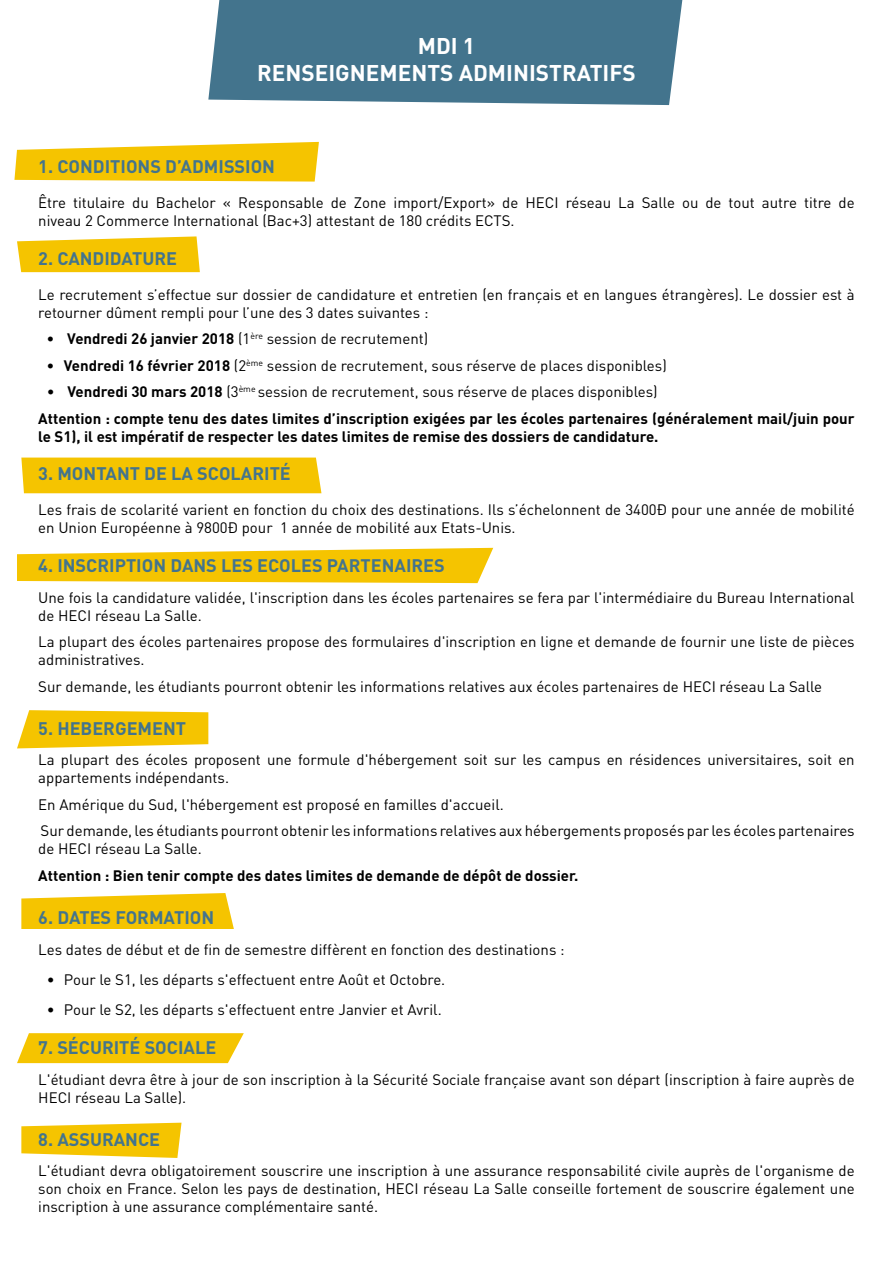
<style>
.page{position:relative;width:893px;height:1263px;background:#fff}
.page>*{position:absolute;margin:0;border:0;box-sizing:border-box;transform-origin:0 0}
.t1{font:700 22.5px/27px "DIN";color:#fff;text-align:center}
.t2{font:700 18px "DIN";color:#43748d}
.t3{font:15px/18px "DIN";color:#000}
.t4{font:700 15px/26.5px "DIN";color:#000}
.s1{font-weight:700}
.s2{font-weight:400}
</style>
<div class="page">
<svg style="left:14px;top:142px;width:305px;height:40px;background:#f6cc23"></svg>
<svg style="left:17px;top:236px;width:183px;height:36px;background:#f5c919"></svg>
<div style="left:21px;top:458px;width:300px;height:35px;background:#f5c400"></div>
<svg style="left:21px;top:1123px;width:161px;height:35px;background:#f6cb20"></svg>
<svg style="left:17px;top:548px;width:476px;height:35px;background:#f6cb20"></svg>
<svg style="left:21px;top:893px;width:213px;height:36px;background:#f5c918"></svg>
<svg style="left:17px;top:710px;width:191px;height:38px;background:#f6ca1b"></svg>
<svg style="left:17px;top:1033px;width:227px;height:30px;background:#f5c711"></svg>
<div style="left:208px;top:0;width:474px;height:105px;background:#43748d"></div>
<h1 class="t1" style="left:257px;top:31px;width:380px">MDI 1<br>RENSEIGNEMENTS ADMINISTRATIFS</h1>
<p class="t2" style="left:38px;top:155px;width:238px">1. CONDITIONS D’ADMISSION</p>
<p class="t3" style="left:38px;top:193px;width:818px">Être titulaire du Bachelor « Responsable de Zone import/Export» de HECI réseau La Salle ou de tout autre titre de niveau 2 Commerce International (Bac+3) attestant de 180 crédits ECTS.</p>
<p class="t2" style="left:38px;top:246px;width:140px">2. CANDIDATURE</p>
<p class="t3" style="left:38px;top:285px;width:818px">Le recrutement s’effectue sur dossier de candidature et entretien (en français et en langues étrangères). Le dossier est à retourner dûment rempli pour l’une des 3 dates suivantes :</p>
<p class="t3" style="left:47px;top:329px;width:383px"><span class="s1">• Vendredi 26 janvier 2018</span> (1<sup>ère</sup> session de recrutement)</p>
<p class="t3" style="left:47px;top:356px;width:621px"><span class="s1">• Vendredi 16 février 2018</span> (2<sup>ème</sup> session de recrutement, sous réserve de places disponibles)</p>
<p class="t4" style="left:38px;top:378px;width:818px;text-indent:9px"><span class="s2">•</span> Vendredi 30 mars 2018 <span class="s2">(3</span><sup>ème</sup> <span class="s2">session de recrutement, sous réserve de places disponibles)<br></span>Attention : compte tenu des dates limites d’inscription exigées par les écoles partenaires (généralement mail/juin pour</p>
<p class="t4" style="left:38px;top:422px;width:622px">le S1), il est impératif de respecter les dates limites de remise des dossiers de candidature.</p>
<p class="t2" style="left:38px;top:462px;width:254px">3. MONTANT DE LA SCOLARITÉ</p>
<p class="t3" style="left:38px;top:501px;width:818px">Les frais de scolarité varient en fonction du choix des destinations. Ils s’échelonnent de 3400€ pour une année de mobilité en Union Européenne à 9800€ pour 1 année de mobilité aux Etats-Unis.</p>
<p class="t2" style="left:38px;top:554px;width:408px">4. INSCRIPTION DANS LES ECOLES PARTENAIRES</p>
<p class="t3" style="left:38px;top:588px;width:818px">Une fois la candidature validée, l'inscription dans les écoles partenaires se fera par l'intermédiaire du Bureau International de HECI réseau La Salle.</p>
<p class="t3" style="left:38px;top:632px;width:818px">La plupart des écoles partenaires propose des formulaires d'inscription en ligne et demande de fournir une liste de pièces administratives.</p>
<p class="t3" style="left:38px;top:677px;width:785px">Sur demande, les étudiants pourront obtenir les informations relatives aux écoles partenaires de HECI réseau La Salle</p>
<p class="t2" style="left:38px;top:716px;width:149px">5. HEBERGEMENT</p>
<p class="t3" style="left:38px;top:751px;width:818px">La plupart des écoles proposent une formule d'hébergement soit sur les campus en résidences universitaires, soit en appartements indépendants.</p>
<p class="t3" style="left:38px;top:791px;width:818px;line-height:26.5px">En Amérique du Sud, l'hébergement est proposé en familles d'accueil.<br>Sur demande, les étudiants pourront obtenir les informations relatives aux hébergements proposés par les écoles partenaires</p>
<p class="t3" style="left:38px;top:840px;width:165px">de HECI réseau La Salle.</p>
<p class="t4" style="left:38px;top:861px;width:542px">Attention : Bien tenir compte des dates limites de demande de dépôt de dossier.</p>
<p class="t2" style="left:38px;top:905px;width:177px">6. DATES FORMATION</p>
<p class="t3" style="left:38px;top:940px;width:528px">Les dates de début et de fin de semestre diffèrent en fonction des destinations :</p>
<p class="t3" style="left:47px;top:970px;width:400px">• Pour le S1, les départs s'effectuent entre Août et Octobre.</p>
<p class="t3" style="left:47px;top:1001px;width:396px">• Pour le S2, les départs s'effectuent entre Janvier et Avril.</p>
<p class="t2" style="left:38px;top:1036px;width:180px">7. SÉCURITÉ SOCIALE</p>
<p class="t3" style="left:38px;top:1070px;width:818px">L'étudiant devra être à jour de son inscription à la Sécurité Sociale française avant son départ (inscription à faire auprès de<br>HECI réseau La Salle).</p>
<p class="t2" style="left:38px;top:1127px;width:123px">8. ASSURANCE</p>
<p class="t3" style="left:38px;top:1162px;width:818px;text-align:justify">L'étudiant devra obligatoirement souscrire une inscription à une assurance responsabilité civile auprès de l'organisme de son choix en France. Selon les pays de destination, HECI réseau La Salle conseille fortement de souscrire également une inscription à une assurance complémentaire santé.</p>
</div>
